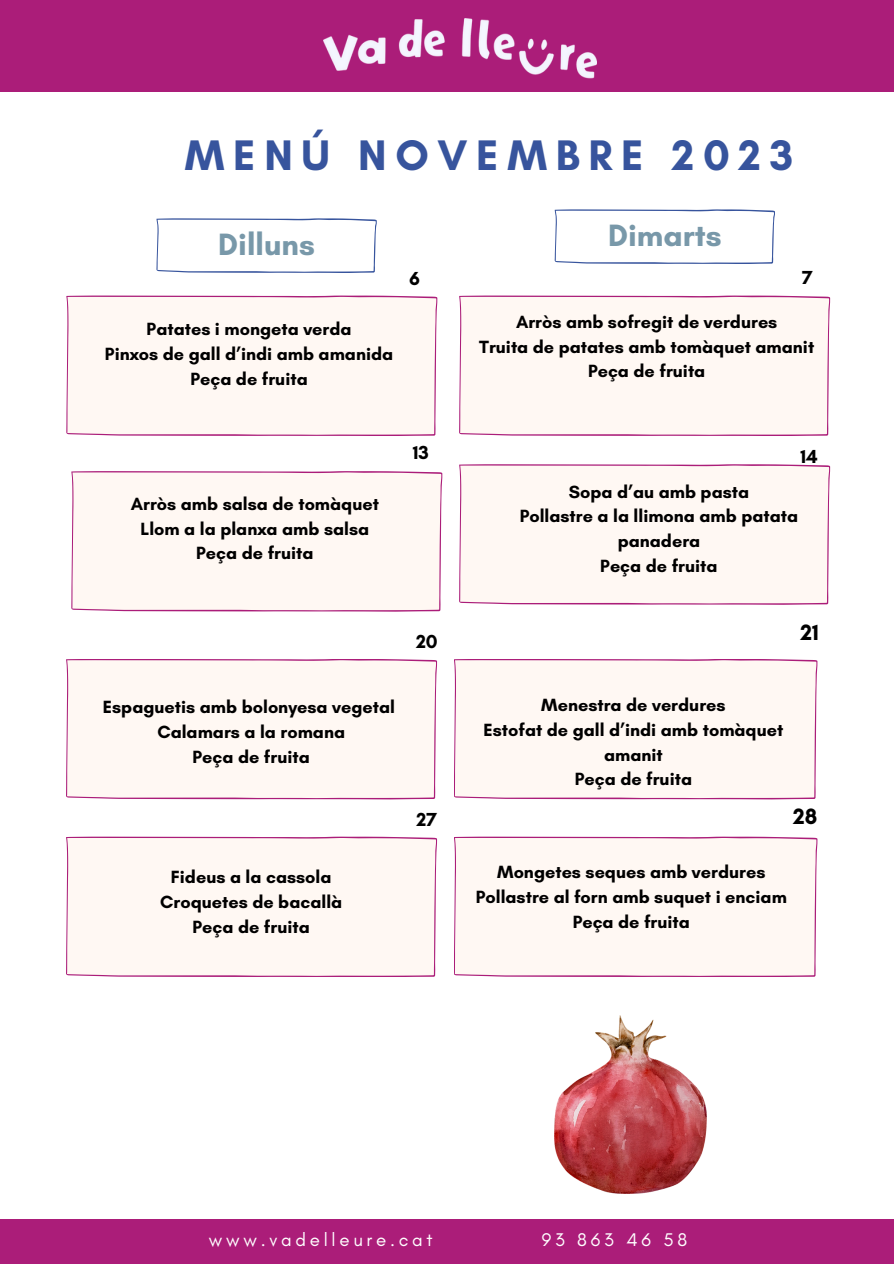
<style>
.page{position:relative;width:894px;height:1264px;background:#fff}
.page>*{position:absolute;margin:0;border:0;box-sizing:border-box;transform-origin:0 0}
.t1{font:700 43.5px "Glacial Indifference";letter-spacing:.2em;color:#37549d}
.t2{font:700 31.35px "Glacial Indifference";color:#7898a9}
.t3{font:700 22.5px "Glacial Indifference";color:#000}
.t4{font:700 19.2px "Glacial Indifference";color:#000}
.t5{font:18.6px "Glacial Indifference";letter-spacing:.2em;color:#fff}
.t6{font:700 18px/24.8px "Glacial Indifference";color:#000;text-align:center}
</style>
<div class="page">
<div style="left:0;top:0;width:893px;height:92px;background:#ab1d79"></div>
<div style="left:0;top:1219px;width:893px;height:44px;background:#ab1d79"></div>
<div style="left:71px;top:471px;width:371px;height:140px;background:#fff8f3"></div>
<svg style="left:156px;top:218px;width:221px;height:55px"></svg>
<svg style="left:554px;top:209px;width:220px;height:55px"></svg>
<div style="left:459px;top:464px;width:371px;height:141px;background:#fff8f3"></div>
<div style="left:66px;top:659px;width:371px;height:140px;background:#fff8f3"></div>
<div style="left:454px;top:659px;width:363px;height:140px;background:#fff8f3"></div>
<div style="left:66px;top:295px;width:371px;height:141px;background:#fff8f3"></div>
<div style="left:459px;top:295px;width:371px;height:141px;background:#fff8f3"></div>
<img style="left:323px;top:19px;width:273px;height:59px">
<div style="left:66px;top:836px;width:371px;height:141px;background:#fff8f3"></div>
<div style="left:454px;top:836px;width:363px;height:141px;background:#fff8f3"></div>
<img style="left:554px;top:1015px;width:152px;height:178px">
<p class="t1" style="left:185px;top:128px;width:609px">MENÚ NOVEMBRE 2023</p>
<p class="t2" style="left:218px;top:225px;width:98px">Dilluns</p>
<p class="t6" style="left:147px;top:317px;width:206px">Patates i mongeta verda</p>
<p class="t6" style="left:105px;top:341px;width:290px">Pinxos de gall d’indi amb amanida</p>
<p class="t6" style="left:190px;top:366px;width:119px">Peça de fruita</p>
<p class="t2" style="left:608px;top:216px;width:115px">Dimarts</p>
<p class="t4" style="left:409px;top:267px;width:12px">6</p>
<p class="t4" style="left:802px;top:266px;width:12px">7</p>
<p class="t6" style="left:516px;top:309px;width:263px">Arròs amb sofregit de verdures</p>
<p class="t6" style="left:479px;top:334px;width:336px">Truita de patates amb tomàquet amanit</p>
<p class="t6" style="left:588px;top:359px;width:119px">Peça de fruita</p>
<p class="t6" style="left:131px;top:491px;width:250px">Arròs amb salsa de tomàquet</p>
<p class="t6" style="left:140px;top:516px;width:230px">Llom a la planxa amb salsa</p>
<p class="t6" style="left:196px;top:540px;width:119px">Peça de fruita</p>
<p class="t4" style="left:412px;top:441px;width:18px">13</p>
<p class="t4" style="left:800px;top:445px;width:19px">14</p>
<p class="t4" style="left:416px;top:630px;width:23px">20</p>
<p class="t6" style="left:568px;top:479px;width:182px">Sopa d’au amb pasta</p>
<p class="t6" style="left:519px;top:503px;width:280px">Pollastre a la llimona amb patata panadera</p>
<p class="t6" style="left:600px;top:553px;width:119px">Peça de fruita</p>
<p class="t3" style="left:800px;top:618px;width:20px">21</p>
<p class="t6" style="left:103px;top:694px;width:293px">Espaguetis amb bolonyesa vegetal</p>
<p class="t6" style="left:157px;top:719px;width:189px">Calamars a la romana</p>
<p class="t6" style="left:192px;top:744px;width:119px">Peça de fruita</p>
<p class="t6" style="left:171px;top:864px;width:162px">Fideus a la cassola</p>
<p class="t6" style="left:160px;top:889px;width:183px">Croquetes de bacallà</p>
<p class="t6" style="left:192px;top:914px;width:119px">Peça de fruita</p>
<p class="t6" style="left:541px;top:692px;width:186px">Menestra de verdures</p>
<p class="t6" style="left:483px;top:717px;width:301px">Estofat de gall d’indi amb tomàquet amanit</p>
<p class="t6" style="left:574px;top:766px;width:119px">Peça de fruita</p>
<p class="t4" style="left:416px;top:808px;width:22px">27</p>
<p class="t3" style="left:793px;top:802px;width:26px">28</p>
<p class="t6" style="left:497px;top:859px;width:270px">Mongetes seques amb verdures</p>
<p class="t6" style="left:475px;top:884px;width:312px">Pollastre al forn amb suquet i enciam</p>
<p class="t6" style="left:572px;top:909px;width:119px">Peça de fruita</p>
<p class="t5" style="left:209px;top:1227px;width:225px">www.vadelleure.cat</p>
<p class="t5" style="left:541px;top:1227px;width:147px">93 863 46 58</p>
</div>
